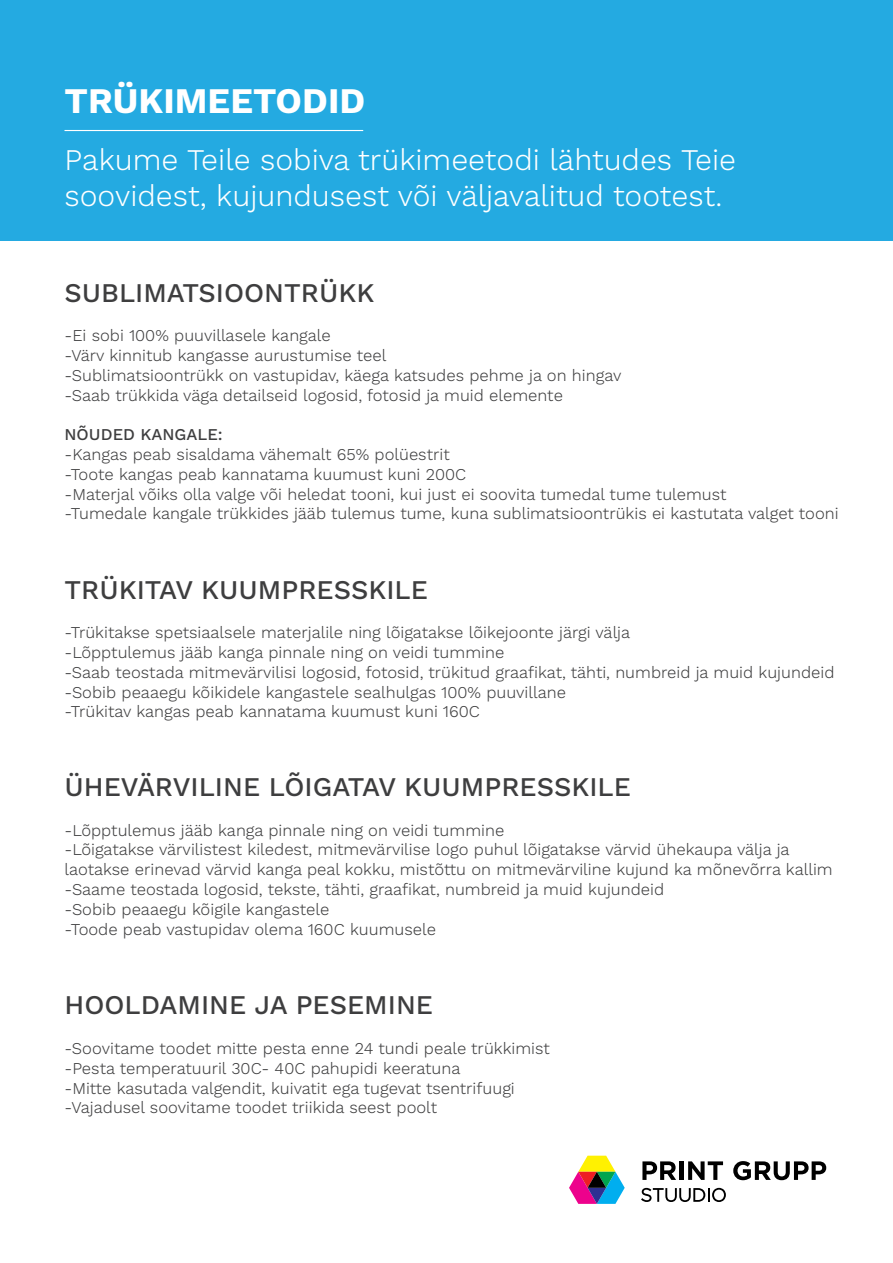
<style>
.page{position:relative;width:893px;height:1263px;background:#fff}
.page>*{position:absolute;margin:0;border:0;box-sizing:border-box;transform-origin:0 0}
.t1{font:700 36px "Work Sans";color:#fff}
.t2{font:300 30px/36px "Work Sans";color:#fff}
.t3{font:500 27px "Work Sans";color:#3e3e3f}
.t4{font:300 16.5px/19.8px "Work Sans";color:#3e3e3f}
.t5{font:500 16.5px "Work Sans";color:#3e3e3f}
</style>
<div class="page">
<div style="left:0;top:0;width:893px;height:240px;background:#24aae1"></div>
<hr style="left:64px;top:130px;width:299px;height:1px;background:#fff">
<svg style="left:569px;top:1156px;width:56px;height:48px"></svg>
<svg style="left:641px;top:1188px;width:85px;height:14px"></svg>
<svg style="left:642px;top:1161px;width:34px;height:19px"></svg>
<hr style="left:679px;top:1161px;width:4px;height:19px;background:#000">
<svg style="left:688px;top:1161px;width:35px;height:19px"></svg>
<svg style="left:733px;top:1161px;width:93px;height:19px"></svg>
<h1 class="t1" style="left:64px;top:80px;width:302px">TRÜKIMEETODID</h1>
<h2 class="t2" style="left:64px;top:143px;width:673px">Pakume Teile sobiva trükimeetodi lähtudes Teie soovidest, kujundusest või väljavalitud tootest.</h2>
<h3 class="t3" style="left:64px;top:277px;width:311px">SUBLIMATSIOONTRÜKK</h3>
<p class="t4" style="left:64px;top:326px;width:558px">-Ei sobi 100% puuvillasele kangale<br>-Värv kinnitub kangasse aurustumise teel<br>-Sublimatsioontrükk on vastupidav, käega katsudes pehme ja on hingav -Saab trükkida väga detailseid logosid, fotosid ja muid elemente</p>
<p class="t5" style="left:64px;top:425px;width:160px">NÕUDED KANGALE:</p>
<p class="t4" style="left:64px;top:445px;width:776px">-Kangas peab sisaldama vähemalt 65% polüestrit<br>-Toote kangas peab kannatama kuumust kuni 200C<br>-Materjal võiks olla valge või heledat tooni, kui just ei soovita tumedal tume tulemust<br>-Tumedale kangale trükkides jääb tulemus tume, kuna sublimatsioontrükis ei kastutata valget tooni</p>
<h3 class="t3" style="left:64px;top:574px;width:365px">TRÜKITAV KUUMPRESSKILE</h3>
<p class="t4" style="left:64px;top:623px;width:771px">-Trükitakse spetsiaalsele materjalile ning lõigatakse lõikejoonte järgi välja<br>-Lõpptulemus jääb kanga pinnale ning on veidi tummine<br>-Saab teostada mitmevärvilisi logosid, fotosid, trükitud graafikat, tähti, numbreid ja muid kujundeid -Sobib peaaegu kõikidele kangastele sealhulgas 100% puuvillane<br>-Trükitav kangas peab kannatama kuumust kuni 160C</p>
<h3 class="t3" style="left:64px;top:771px;width:568px">ÜHEVÄRVILINE LÕIGATAV KUUMPRESSKILE</h3>
<p class="t4" style="left:64px;top:821px;width:770px">-Lõpptulemus jääb kanga pinnale ning on veidi tummine<br>-Lõigatakse värvilistest kiledest, mitmevärvilise logo puhul lõigatakse värvid ühekaupa välja ja laotakse erinevad värvid kanga peal kokku, mistõttu on mitmevärviline kujund ka mõnevõrra kallim -Saame teostada logosid, tekste, tähti, graafikat, numbreid ja muid kujundeid<br>-Sobib peaaegu kõigile kangastele<br>-Toode peab vastupidav olema 160C kuumusele</p>
<h3 class="t3" style="left:64px;top:989px;width:370px">HOOLDAMINE JA PESEMINE</h3>
<p class="t4" style="left:64px;top:1039px;width:487px">-Soovitame toodet mitte pesta enne 24 tundi peale trükkimist -Pesta temperatuuril 30C- 40C pahupidi keeratuna<br>-Mitte kasutada valgendit, kuivatit ega tugevat tsentrifuugi -Vajadusel soovitame toodet triikida seest poolt</p>
</div>
